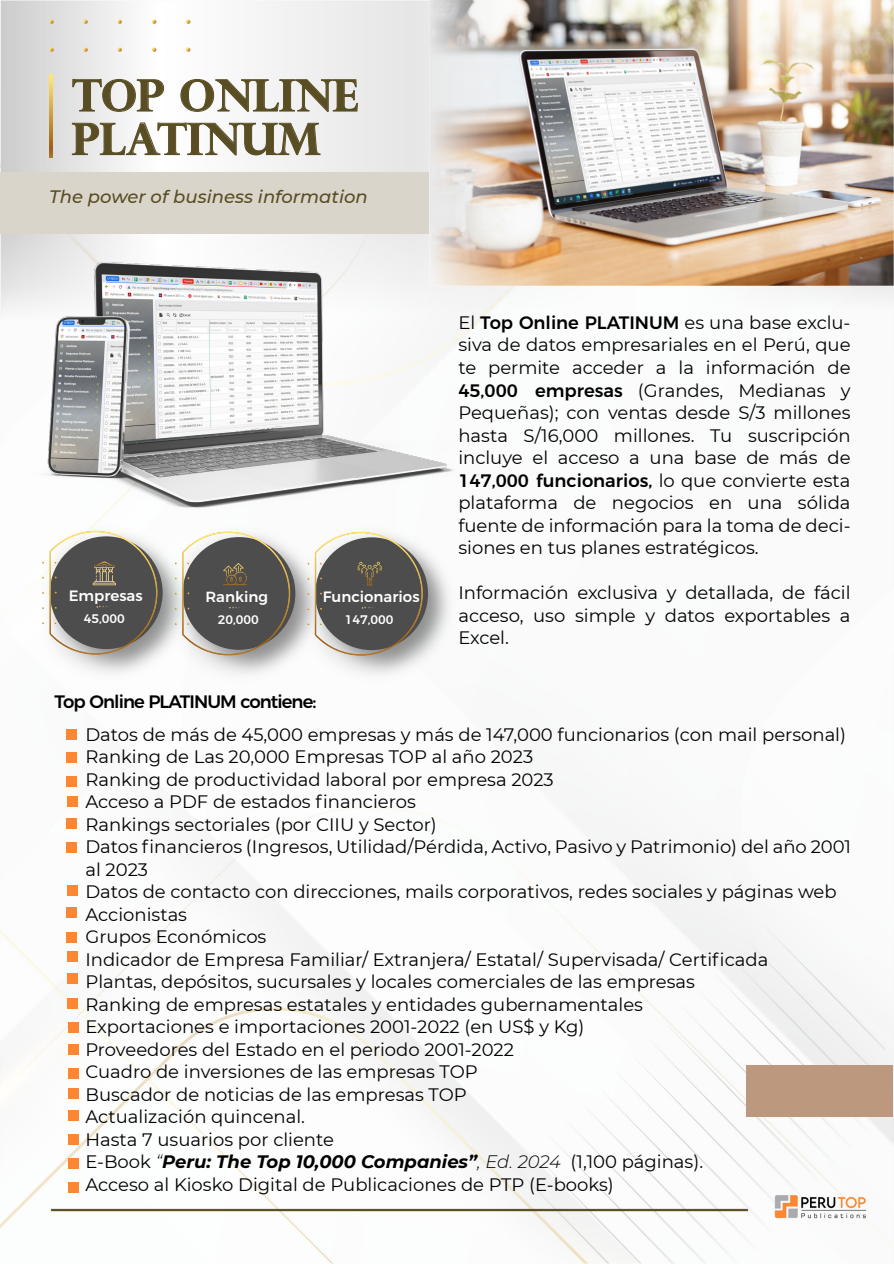
<style>
.page{position:relative;width:894px;height:1264px;background:#fff}
.page>*{position:absolute;margin:0;border:0;box-sizing:border-box;transform-origin:0 0}
.t1{font:700 43.5px/43.5px "Perpetua Titling";color:#594d23}
.t2{font:18px/22.5px "Montserrat";color:#000;text-align:justify}
.t3{font:italic 500 18px "Montserrat";color:#594d23}
.t4{font:500 18px "Montserrat";letter-spacing:-.05em;color:#000}
.t5{font:500 15px "Montserrat";color:#fff}
.t6{font:500 14.7px "Montserrat";color:#fff}
.t7{font:500 12.45px "Montserrat";color:#fff}
.s1{font-weight:500}
.s2{font-weight:300;font-style:italic}
.s3{font-weight:700;font-style:italic}
</style>
<div class="page">
<img style="left:0;top:0;width:893px;height:1263px">
<svg style="left:49px;top:74px;width:3px;height:84px"></svg>
<svg style="left:117px;top:20px;width:5px;height:4px"></svg>
<svg style="left:83px;top:20px;width:5px;height:4px"></svg>
<svg style="left:49px;top:20px;width:5px;height:4px"></svg>
<svg style="left:186px;top:20px;width:4px;height:4px"></svg>
<svg style="left:152px;top:20px;width:4px;height:4px"></svg>
<svg style="left:117px;top:47px;width:5px;height:5px"></svg>
<svg style="left:83px;top:47px;width:5px;height:5px"></svg>
<svg style="left:49px;top:47px;width:5px;height:5px"></svg>
<svg style="left:186px;top:47px;width:4px;height:5px"></svg>
<svg style="left:152px;top:47px;width:4px;height:5px"></svg>
<svg style="left:72px;top:79px;width:92px;height:33px"></svg>
<svg style="left:181px;top:79px;width:177px;height:33px"></svg>
<svg style="left:72px;top:122px;width:248px;height:33px"></svg>
<div style="left:1px;top:172px;width:427px;height:62px;background:#d9d5ca"></div>
<img style="left:0;top:194px;width:494px;height:362px">
<img style="left:30px;top:518px;width:431px;height:171px">
<svg style="left:42px;top:530px;width:115px;height:124px"></svg>
<svg style="left:175px;top:531px;width:115px;height:124px;background:#7d7b76"></svg>
<svg style="left:315px;top:531px;width:108px;height:124px;background:#76736e"></svg>
<div style="left:67px;top:752px;width:10px;height:10px;background:#fd8633"></div>
<div style="left:67px;top:776px;width:10px;height:10px;background:#fd8633"></div>
<div style="left:67px;top:729px;width:10px;height:11px;background:#fd8633"></div>
<div style="left:67px;top:818px;width:10px;height:10px;background:#fd8633"></div>
<div style="left:67px;top:842px;width:10px;height:10px;background:#fd8633"></div>
<div style="left:67px;top:795px;width:10px;height:11px;background:#fd8633"></div>
<div style="left:67px;top:907px;width:10px;height:10px;background:#fd8633"></div>
<div style="left:67px;top:932px;width:10px;height:10px;background:#fd8633"></div>
<div style="left:67px;top:885px;width:10px;height:10px;background:#fd8633"></div>
<div style="left:67px;top:973px;width:10px;height:11px;background:#fd8633"></div>
<div style="left:67px;top:998px;width:10px;height:10px;background:#fd8633"></div>
<div style="left:67px;top:951px;width:10px;height:10px;background:#fd8633"></div>
<div style="left:68px;top:1044px;width:10px;height:10px;background:#fd8633"></div>
<div style="left:68px;top:1068px;width:10px;height:10px;background:#fd8633"></div>
<div style="left:68px;top:1022px;width:11px;height:10px;background:#fd8633"></div>
<div style="left:68px;top:1110px;width:10px;height:10px;background:#fd8633"></div>
<div style="left:68px;top:1134px;width:10px;height:10px;background:#fd8633"></div>
<div style="left:68px;top:1088px;width:11px;height:10px;background:#fd8633"></div>
<div style="left:68px;top:1157px;width:10px;height:11px;background:#fd8633"></div>
<div style="left:68px;top:1182px;width:10px;height:10px;background:#fd8633"></div>
<div style="left:746px;top:1065px;width:147px;height:51px;background:#bc987e"></div>
<img style="left:430px;top:0;width:463px;height:285px">
<h1 class="t1" style="left:72px;top:73px;width:287px">TOP ONLINE<br>PLATINUM</h1>
<p class="t3" style="left:49px;top:184px;width:320px">The power of business information</p>
<p class="t5" style="left:69px;top:583px;width:75px">Empresas</p>
<p class="t7" style="left:84px;top:608px;width:43px">45,000</p>
<p class="t6" style="left:205px;top:585px;width:64px">Ranking</p>
<p class="t7" style="left:218px;top:609px;width:43px">20,000</p>
<p class="t5" style="left:323px;top:584px;width:98px">Funcionarios</p>
<p class="t7" style="left:345px;top:609px;width:50px">147,000</p>
<p class="t4" style="left:55px;top:687px;width:263px">Top Online PLATINUM contiene:</p>
<p class="t2" style="left:458px;top:310px;width:393px">El <span class="s1">Top Online PLATINUM</span> es una base exclu&shy;siva de datos empresariales en el Perú, que te permite acceder a la información de <span class="s1">45,000 empresas</span> (Grandes, Medianas y Pequeñas); con ventas desde S/3 millones hasta S/16,000 millones. Tu suscripción incluye el acceso a una base de más de <span class="s1">147,000 funcionarios,</span> lo que convierte esta plataforma de negocios en una sólida fuente de información para la toma de deci&shy;siones en tus planes estratégicos.</p>
<p class="t2" style="left:458px;top:580px;width:393px">Información exclusiva y detallada, de fácil acceso, uso simple y datos exportables a Excel.</p>
<p class="t2" style="left:85px;top:722px;width:767px;text-align:left">Datos de más de 45,000 empresas y más de 147,000 funcionarios (con mail personal)<br>Ranking de Las 20,000 Empresas TOP al año 2023<br>Ranking de productividad laboral por empresa 2023<br>Acceso a PDF de estados financieros<br>Rankings sectoriales (por CIIU y Sector)<br>Datos financieros (Ingresos, Utilidad/Pérdida, Activo, Pasivo y Patrimonio) del año 2001 al 2023<br>Datos de contacto con direcciones, mails corporativos, redes sociales y páginas web Accionistas<br>Grupos Económicos<br>Indicador de Empresa Familiar/ Extranjera/ Estatal/ Supervisada/ Certificada<br>Plantas, depósitos, sucursales y locales comerciales de las empresas<br>Ranking de empresas estatales y entidades gubernamentales<br>Exportaciones e importaciones 2001-2022 (en US$ y Kg)<br>Proveedores del Estado en el periodo 2001-2022<br>Cuadro de inversiones de las empresas TOP<br>Buscador de noticias de las empresas TOP<br>Actualización quincenal.<br>Hasta 7 usuarios por cliente<br>E-Book <span class="s2">“</span><span class="s3">Peru: The Top 10,000 Companies”</span><span class="s2">, Ed. 2024</span> (1,100 páginas).<br>Acceso al Kiosko Digital de Publicaciones de PTP (E-books)</p>
</div>
